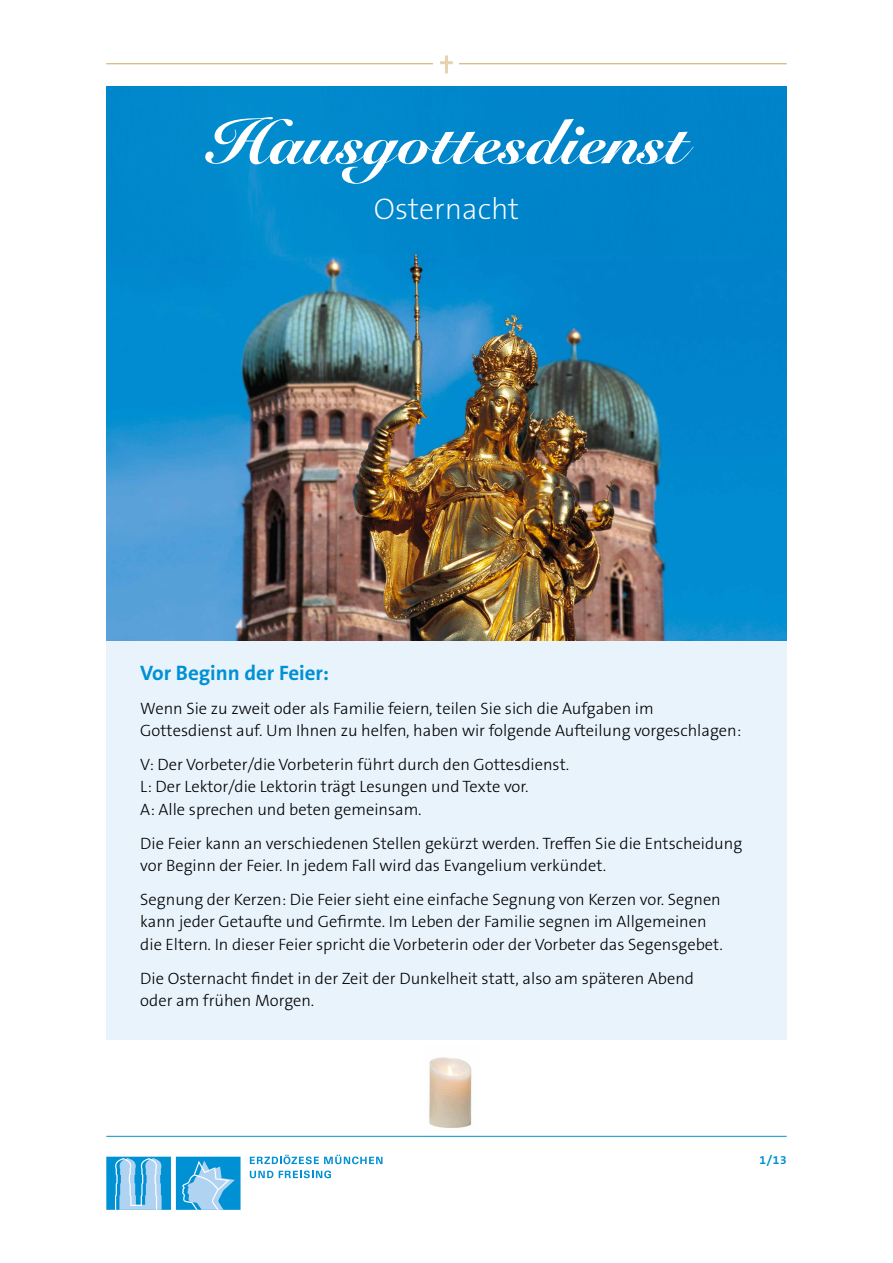
<style>
.page{position:relative;width:893px;height:1263px;background:#fff}
.page>*{position:absolute;margin:0;border:0;box-sizing:border-box;transform-origin:0 0}
.t1{font:63px "Snell Roundhand Black Script";color:#fff}
.t2{font:200 30px "The Sans B W2";color:#fff}
.t3{font:700 21px "The Sans B W7";color:#0091d4}
.t4{font:300 16.5px/22.5px "The Sans B W3";color:#000}
.t5{font:700 12px "The Sans B W7";color:#0091d4}
</style>
<div class="page">
<hr style="left:106px;top:63px;width:681px;height:1px;background:#caa55e">
<hr style="left:106px;top:1136px;width:681px;height:1px;background:#0091d4">
<svg style="left:250px;top:1155px;width:132px;height:9px"></svg>
<svg style="left:250px;top:1171px;width:23px;height:7px"></svg>
<svg style="left:279px;top:1170px;width:52px;height:8px"></svg>
<div style="left:106px;top:1157px;width:65px;height:53px;background:#0091d4"></div>
<svg style="left:115px;top:1158px;width:47px;height:52px"></svg>
<div style="left:176px;top:1157px;width:65px;height:53px;background:#0091d4"></div>
<svg style="left:182px;top:1160px;width:53px;height:50px"></svg>
<div style="left:433px;top:47px;width:26px;height:40px;background:#fff"></div>
<svg style="left:440px;top:61px;width:13px;height:3px"></svg>
<hr style="left:445px;top:55px;width:3px;height:18px;background:#e6d2b1">
<img style="left:106px;top:253px;width:681px;height:389px">
<div style="left:106px;top:86px;width:681px;height:167px;background:#0186ca"></div>
<div style="left:106px;top:642px;width:681px;height:398px;background:#e9f3fc"></div>
<img style="left:423px;top:1057px;width:55px;height:80px">
<h1 class="t1" style="left:207px;top:104px;width:481px">Hausgottesdienst</h1>
<h2 class="t2" style="left:374px;top:189px;width:147px">Osternacht</h2>
<p class="t3" style="left:140px;top:659px;width:190px">Vor Beginn der Feier:</p>
<p class="t4" style="left:140px;top:697px;width:602px">Wenn Sie zu zweit oder als Familie feiern, teilen Sie sich die Aufgaben im<br>Gottesdienst auf. Um Ihnen zu helfen, haben wir folgende Aufteilung vorgeschlagen:</p>
<p class="t4" style="left:140px;top:753px;width:431px">V: Der Vorbeter/die Vorbeterin führt durch den Gottesdienst.<br>L: Der Lektor/die Lektorin trägt Lesungen und Texte vor.<br>A: Alle sprechen und beten gemeinsam.</p>
<p class="t4" style="left:140px;top:832px;width:603px">Die Feier kann an verschiedenen Stellen gekürzt werden. Treffen Sie die Entscheidung vor Beginn der Feier. In jedem Fall wird das Evangelium verkündet.</p>
<p class="t4" style="left:140px;top:888px;width:584px">Segnung der Kerzen: Die Feier sieht eine einfache Segnung von Kerzen vor. Segnen kann jeder Getaufte und Gefirmte. Im Leben der Familie segnen im Allgemeinen die Eltern. In dieser Feier spricht die Vorbeterin oder der Vorbeter das Segensgebet.</p>
<p class="t4" style="left:140px;top:967px;width:555px">Die Osternacht findet in der Zeit der Dunkelheit statt, also am späteren Abend oder am frühen Morgen.</p>
<p class="t5" style="left:759px;top:1152px;width:29px">1/13</p>
</div>
